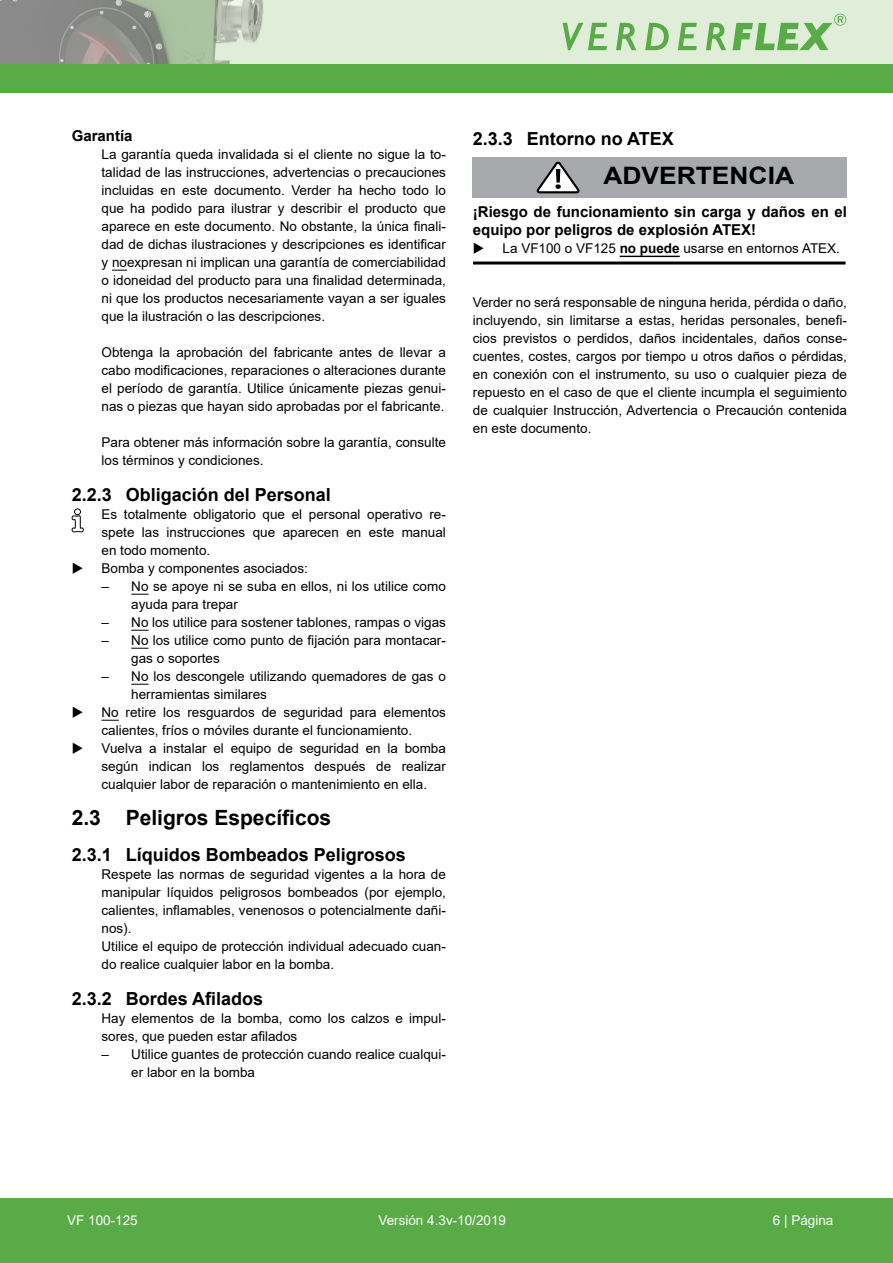
<style>
.page{position:relative;width:893px;height:1263px;background:#fff}
.page>*{position:absolute;margin:0;border:0;box-sizing:border-box;transform-origin:0 0}
.t1{font:700 24px "Arial";color:#000;scale:1.1 1}
.t2{font:700 21px "Arial";color:#000}
.t3{font:700 18px "Arial";color:#000}
.t4{font:700 15px/18px "Arial";color:#000}
.t5{font:13.5px/18px "Arial";color:#000}
.t6{font:13.5px "Arial";color:#fff}
.s1{font-weight:700}
</style>
<div class="page">
<div style="left:0;top:1198px;width:893px;height:65px;background:#58ab47"></div>
<div style="left:36px;top:0;width:857px;height:72px;background:#e0edd9"></div>
<div style="left:0;top:64px;width:893px;height:29px;background:#58ab47"></div>
<svg style="left:0;top:0;width:697px;height:64px"></svg>
<svg style="left:706px;top:23px;width:20px;height:27px"></svg>
<svg style="left:733px;top:14px;width:113px;height:36px"></svg>
<svg style="left:112px;top:270px;width:15px;height:1px"></svg>
<svg style="left:131px;top:594px;width:18px;height:1px"></svg>
<svg style="left:131px;top:630px;width:18px;height:1px"></svg>
<svg style="left:131px;top:648px;width:18px;height:1px"></svg>
<svg style="left:131px;top:684px;width:18px;height:1px"></svg>
<svg style="left:102px;top:720px;width:17px;height:1px"></svg>
<hr style="left:620px;top:256px;width:60px;height:1px;background:#000">
<svg style="left:71px;top:508px;width:13px;height:25px"></svg>
<div style="left:473px;top:157px;width:374px;height:41px;background:#a7a9ac"></div>
<svg style="left:537px;top:161px;width:43px;height:33px"></svg>
<hr style="left:473px;top:261px;width:372px;height:3px;background:#000">
<p class="t4" style="left:72px;top:127px;width:62px">Garantía</p>
<p class="t5" style="left:102px;top:145px;width:346px;text-align:justify">La garantía queda invalidada si el cliente no sigue la to&shy;talidad de las instrucciones, advertencias o precauciones incluidas en este documento. Verder ha hecho todo lo que ha podido para ilustrar y describir el producto que aparece en este documento. No obstante, la única finali&shy;dad de dichas ilustraciones y descripciones es identificar y noexpresan ni implican una garantía de comerciabilidad o idoneidad del producto para una finalidad determinada, ni que los productos necesariamente vayan a ser iguales que la ilustración o las descripciones.</p>
<p class="t5" style="left:102px;top:343px;width:346px;text-align:justify">Obtenga la aprobación del fabricante antes de llevar a cabo modificaciones, reparaciones o alteraciones durante el período de garantía. Utilice únicamente piezas genui&shy;nas o piezas que hayan sido aprobadas por el fabricante.</p>
<p class="t5" style="left:102px;top:433px;width:346px">Para obtener más información sobre la garantía, consulte los términos y condiciones.</p>
<p class="t3" style="left:72px;top:482px;width:261px">2.2.3 Obligación del Personal</p>
<p class="t5" style="left:102px;top:505px;width:346px;text-align:justify">Es totalmente obligatorio que el personal operativo re&shy;spete las instrucciones que aparecen en este manual en todo momento.</p>
<p class="t5" style="left:72px;top:559px;width:238px">◆ Bomba y componentes asociados:</p>
<p class="t5" style="left:131px;top:577px;width:316px;text-indent:-30px">– No se apoye ni se suba en ellos, ni los utilice como ayuda para trepar</p>
<p class="t5" style="left:102px;top:613px;width:346px">– No los utilice para sostener tablones, rampas o vigas</p>
<p class="t5" style="left:131px;top:631px;width:316px;text-indent:-30px">– No los utilice como punto de fijación para montacar&shy;gas o soportes</p>
<p class="t5" style="left:131px;top:667px;width:316px;text-indent:-30px">– No los descongele utilizando quemadores de gas o herramientas similares</p>
<p class="t5" style="left:72px;top:703px;width:376px;text-align:center">◆ No retire los resguardos de seguridad para elementos calientes, fríos o móviles durante el funcionamiento.</p>
<p class="t5" style="left:102px;top:739px;width:346px;text-align:justify;text-indent:-30px">◆ Vuelva a instalar el equipo de seguridad en la bomba según indican los reglamentos después de realizar cualquier labor de reparación o mantenimiento en ella.</p>
<p class="t2" style="left:72px;top:803px;width:261px">2.3 Peligros Específicos</p>
<p class="t3" style="left:72px;top:842px;width:336px">2.3.1 Líquidos Bombeados Peligrosos</p>
<p class="t5" style="left:102px;top:865px;width:346px;text-align:justify">Respete las normas de seguridad vigentes a la hora de manipular líquidos peligrosos bombeados (por ejemplo, calientes, inflamables, venenosos o potencialmente dañi&shy;nos).</p>
<p class="t5" style="left:102px;top:937px;width:346px">Utilice el equipo de protección individual adecuado cuan&shy;do realice cualquier labor en la bomba.</p>
<p class="t3" style="left:72px;top:986px;width:193px">2.3.2 Bordes Afilados</p>
<p class="t5" style="left:102px;top:1009px;width:346px">Hay elementos de la bomba, como los calzos e impul&shy;sores, que pueden estar afilados</p>
<p class="t5" style="left:131px;top:1045px;width:316px;text-indent:-30px">– Utilice guantes de protección cuando realice cualqui&shy;er labor en la bomba</p>
<p class="t3" style="left:473px;top:126px;width:202px">2.3.3 Entorno no ATEX</p>
<p class="t1" style="left:603px;top:159px;width:175px">ADVERTENCIA</p>
<p class="t4" style="left:473px;top:203px;width:376px">¡Riesgo de funcionamiento sin carga y daños en el equipo por peligros de explosión ATEX!</p>
<p class="t5" style="left:473px;top:240px;width:369px">◆ La VF100 o VF125 <span class="s1">no puede</span> usarse en entornos ATEX.</p>
<p class="t5" style="left:473px;top:294px;width:376px;text-align:justify">Verder no será responsable de ninguna herida, pérdida o daño, incluyendo, sin limitarse a estas, heridas personales, benefi&shy;cios previstos o perdidos, daños incidentales, daños conse&shy;cuentes, costes, cargos por tiempo u otros daños o pérdidas, en conexión con el instrumento, su uso o cualquier pieza de repuesto en el caso de que el cliente incumpla el seguimiento de cualquier Instrucción, Advertencia o Precaución contenida en este documento.</p>
<p class="t6" style="left:67px;top:1211px;width:72px">VF 100-125</p>
<p class="t6" style="left:378px;top:1211px;width:129px">Versión 4.3v-10/2019</p>
<p class="t6" style="left:773px;top:1211px;width:62px">6 | Página</p>
</div>
